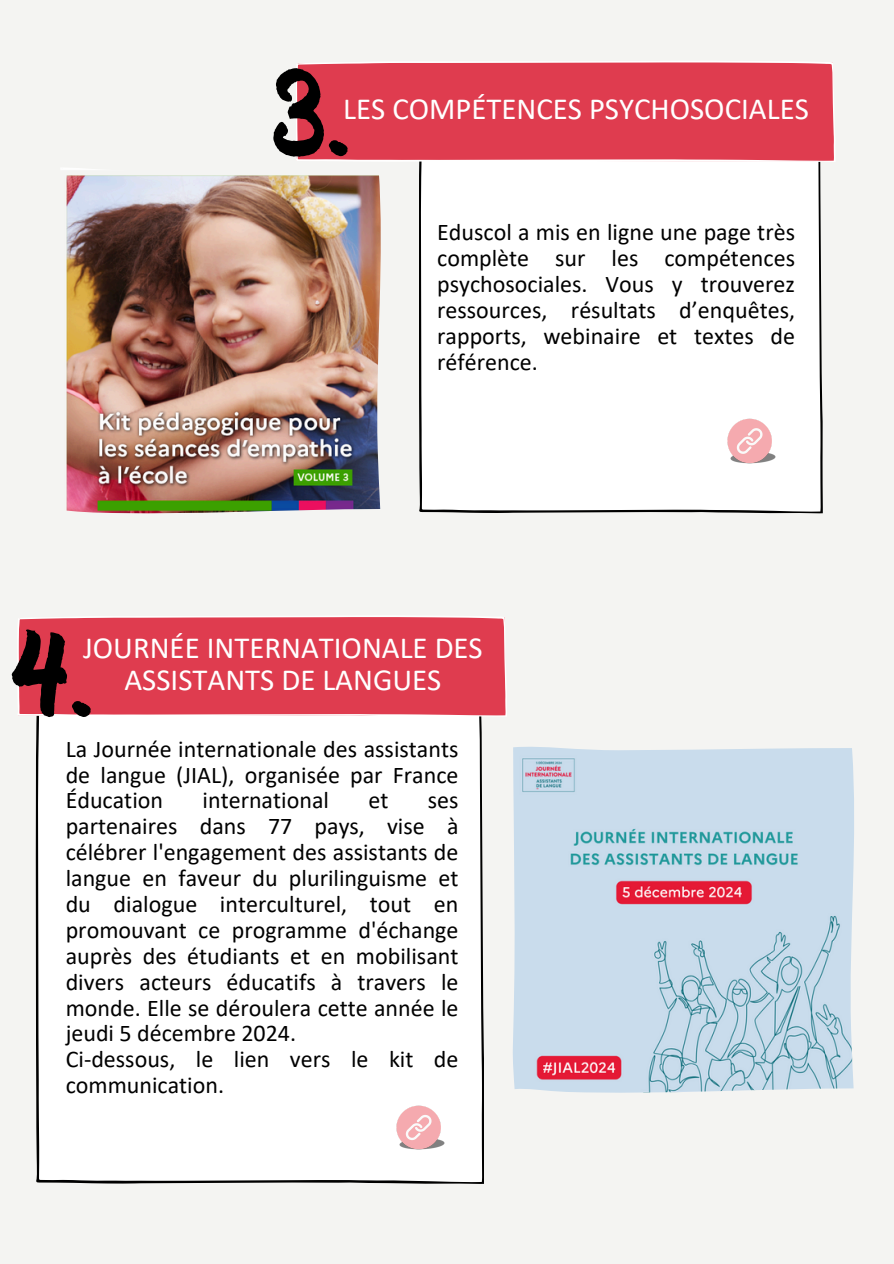
<style>
.page{position:relative;width:894px;height:1264px;background:#fff}
.page>*{position:absolute;margin:0;border:0;box-sizing:border-box;transform-origin:0 0}
.t1{font:120px "Bosk";color:#000}
.t2{font:30.75px "Calibri";color:#fff}
.t3{font:24px/25.8px "Calibri";color:#000;text-align:justify}
</style>
<div class="page">
<div style="left:0;top:0;width:893px;height:1263px;background:#f4f4f2"></div>
<div style="left:419px;top:162px;width:403px;height:351px;background:#fff"></div>
<img style="left:61px;top:168px;width:319px;height:346px">
<div style="left:296px;top:61px;width:539px;height:101px;background:#df3c4f"></div>
<img style="left:727px;top:416px;width:51px;height:50px">
<div style="left:36px;top:716px;width:447px;height:467px;background:#fff"></div>
<img style="left:513px;top:746px;width:340px;height:347px">
<div style="left:18px;top:616px;width:489px;height:100px;background:#df3c4f"></div>
<img style="left:396px;top:1102px;width:51px;height:50px">
<p class="t1" style="left:271px;top:66px;width:81px">3.</p>
<p class="t2" style="left:343px;top:96px;width:467px">LES COMPÉTENCES PSYCHOSOCIALES</p>
<p class="t3" style="left:437px;top:221px;width:359px">Eduscol a mis en ligne une page très complète sur les compétences psychosociales. Vous y trouverez ressources, résultats d’enquêtes, rapports, webinaire et textes de référence.</p>
<p class="t1" style="left:9px;top:627px;width:85px">4.</p>
<p class="t2" style="left:83px;top:635px;width:401px">JOURNÉE INTERNATIONALE DES</p>
<p class="t2" style="left:124px;top:666px;width:318px">ASSISTANTS DE LANGUES</p>
<h1 class="t3" style="left:66px;top:737px;width:394px">La Journée internationale des assistants de langue (JIAL), organisée par France Éducation</h1>
<h1 class="t3" style="left:202px;top:789px;width:128px">international</h1>
<h1 class="t3" style="left:368px;top:789px;width:21px">et</h1>
<h1 class="t3" style="left:66px;top:789px;width:394px;text-indent:362px">ses partenaires dans 77 pays, vise à célébrer l'engagement des assistants de langue en faveur du plurilinguisme et du dialogue interculturel, tout en promouvant ce programme d'échange auprès des étudiants et en mobilisant divers acteurs éducatifs à travers le monde. Elle se déroulera cette année le jeudi 5 décembre 2024.</h1>
<h2 class="t3" style="left:66px;top:1048px;width:394px">Ci-dessous, le lien vers le kit de communication.</h2>
</div>
